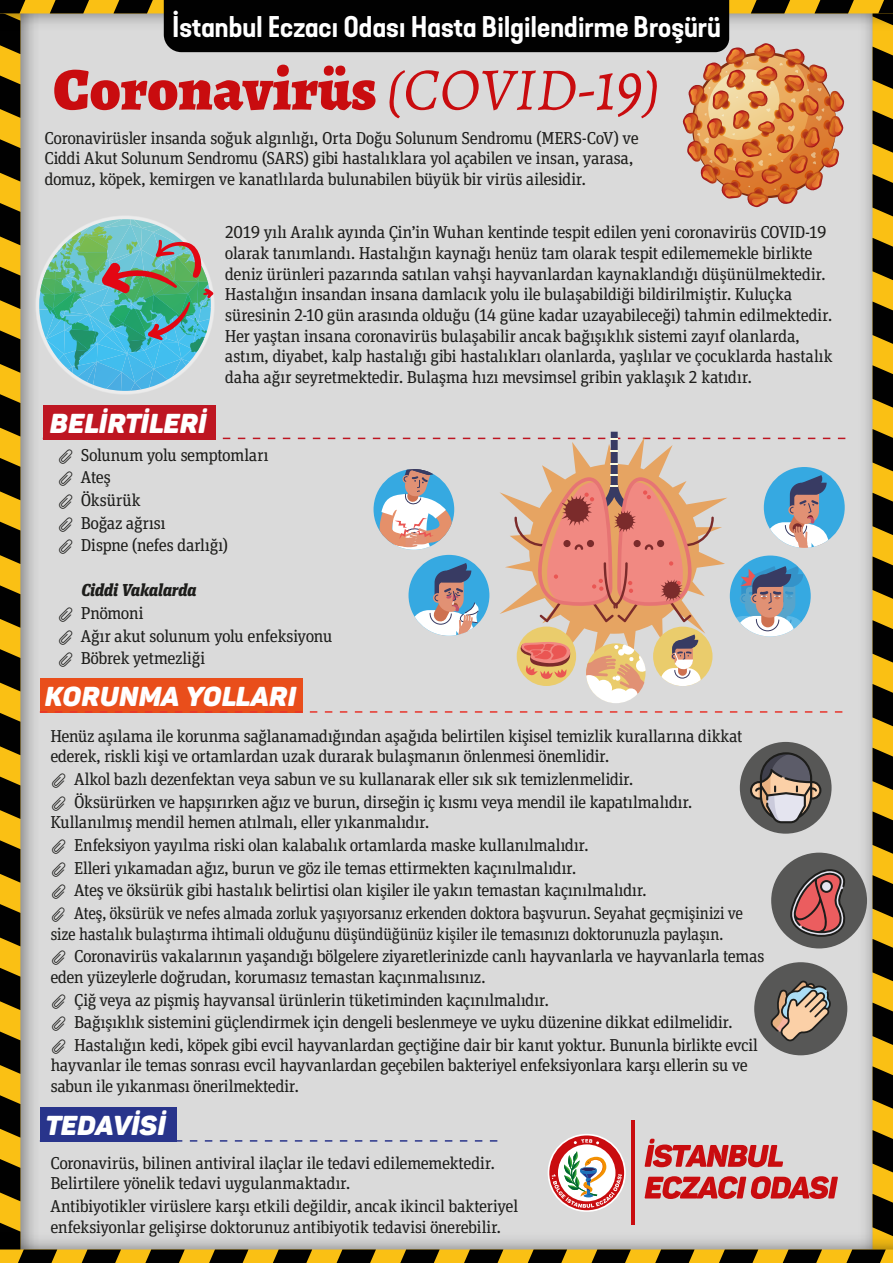
<style>
.page{position:relative;width:893px;height:1263px;background:#dadada}
.page>*{position:absolute;margin:0;border:0;box-sizing:border-box;transform-origin:0 0}
.t1{font:900 60.45px "Alegreya";color:#c90c0f}
.t2{font:600 expanded 27.9px "Kapra Neue";color:#fff}
.t3{font:27px "Panton Blackitalic Caps";letter-spacing:.015em;color:#fff}
.t4{font:27px "Panton Blackitalic Caps";letter-spacing:-.005em;color:#fff}
.t5{font:17.25px/22.6px "FF Unit Slab Pro";letter-spacing:-.03em;color:#1d1d1b}
.t6{font:17.25px/22.6px "FF Unit Slab Pro";letter-spacing:-.03em;color:#1d1d1b;scale:.95 1}
.s1{font-weight:400;font-style:italic}
.s2{font-weight:400;font-style:italic;font-size:71.85px}
.s3{font-family:"Panton Icons A Fill";font-weight:700}
.s4{font-weight:900;font-style:italic}
</style>
<div class="page">
<div style="left:872px;top:0;width:21px;height:1263px;background:#fac014"></div>
<svg style="left:872px;top:302px;width:21px;height:42px"></svg>
<svg style="left:872px;top:365px;width:21px;height:43px"></svg>
<svg style="left:872px;top:429px;width:21px;height:42px"></svg>
<svg style="left:872px;top:556px;width:21px;height:43px"></svg>
<svg style="left:872px;top:620px;width:21px;height:42px"></svg>
<svg style="left:872px;top:493px;width:21px;height:42px"></svg>
<svg style="left:872px;top:47px;width:21px;height:42px"></svg>
<svg style="left:872px;top:110px;width:21px;height:43px"></svg>
<svg style="left:872px;top:174px;width:21px;height:42px"></svg>
<svg style="left:872px;top:238px;width:21px;height:42px"></svg>
<svg style="left:872px;top:1066px;width:21px;height:43px"></svg>
<svg style="left:872px;top:1130px;width:21px;height:42px"></svg>
<svg style="left:872px;top:1194px;width:21px;height:33px"></svg>
<svg style="left:872px;top:875px;width:21px;height:42px"></svg>
<svg style="left:872px;top:811px;width:21px;height:43px"></svg>
<svg style="left:872px;top:1003px;width:21px;height:42px"></svg>
<svg style="left:872px;top:748px;width:21px;height:42px"></svg>
<svg style="left:872px;top:939px;width:21px;height:42px"></svg>
<svg style="left:872px;top:684px;width:21px;height:42px"></svg>
<img style="left:20px;top:36px;width:23px;height:1187px">
<div style="left:0;top:0;width:20px;height:1263px;background:#fac014"></div>
<svg style="left:0;top:330px;width:20px;height:43px"></svg>
<svg style="left:0;top:394px;width:20px;height:42px"></svg>
<svg style="left:0;top:458px;width:20px;height:42px"></svg>
<svg style="left:0;top:585px;width:20px;height:43px"></svg>
<svg style="left:0;top:649px;width:20px;height:42px"></svg>
<svg style="left:0;top:522px;width:20px;height:42px"></svg>
<svg style="left:0;top:76px;width:20px;height:42px"></svg>
<svg style="left:0;top:139px;width:20px;height:43px"></svg>
<svg style="left:0;top:203px;width:20px;height:42px"></svg>
<svg style="left:0;top:267px;width:20px;height:42px"></svg>
<svg style="left:0;top:1095px;width:20px;height:42px"></svg>
<svg style="left:0;top:1159px;width:20px;height:42px"></svg>
<svg style="left:0;top:904px;width:20px;height:42px"></svg>
<svg style="left:0;top:840px;width:20px;height:43px"></svg>
<svg style="left:0;top:1031px;width:20px;height:43px"></svg>
<svg style="left:0;top:777px;width:20px;height:42px"></svg>
<svg style="left:0;top:968px;width:20px;height:42px"></svg>
<svg style="left:0;top:713px;width:20px;height:42px"></svg>
<img style="left:57px;top:1227px;width:836px;height:22px">
<div style="left:0;top:1249px;width:893px;height:14px;background:#fac014"></div>
<svg style="left:719px;top:1249px;width:39px;height:14px"></svg>
<svg style="left:655px;top:1249px;width:40px;height:14px"></svg>
<svg style="left:591px;top:1249px;width:40px;height:14px"></svg>
<svg style="left:464px;top:1249px;width:39px;height:14px"></svg>
<svg style="left:400px;top:1249px;width:40px;height:14px"></svg>
<svg style="left:528px;top:1249px;width:39px;height:14px"></svg>
<svg style="left:846px;top:1249px;width:47px;height:14px"></svg>
<svg style="left:783px;top:1249px;width:39px;height:14px"></svg>
<svg style="left:145px;top:1249px;width:40px;height:14px"></svg>
<svg style="left:209px;top:1249px;width:39px;height:14px"></svg>
<svg style="left:0;top:1223px;width:57px;height:40px"></svg>
<svg style="left:273px;top:1249px;width:39px;height:14px"></svg>
<svg style="left:82px;top:1249px;width:39px;height:14px"></svg>
<svg style="left:337px;top:1249px;width:39px;height:14px"></svg>
<img style="left:25px;top:13px;width:868px;height:23px">
<div style="left:0;top:0;width:893px;height:13px;background:#fac014"></div>
<svg style="left:872px;top:0;width:21px;height:25px"></svg>
<svg style="left:113px;top:0;width:40px;height:13px"></svg>
<svg style="left:0;top:0;width:25px;height:54px"></svg>
<svg style="left:50px;top:0;width:39px;height:13px"></svg>
<hr style="left:631px;top:1120px;width:3px;height:104px;background:#c90c0f">
<svg style="left:645px;top:1139px;width:138px;height:28px"></svg>
<svg style="left:644px;top:1176px;width:194px;height:23px"></svg>
<svg style="left:549px;top:1135px;width:75px;height:75px"></svg>
<svg style="left:164px;top:0;width:690px;height:208px"></svg>
<div style="left:771px;top:853px;width:96px;height:95px;background:#575756;border-radius:50%"></div>
<svg style="left:790px;top:869px;width:55px;height:68px"></svg>
<div style="left:740px;top:742px;width:91px;height:92px;background:#575756;border-radius:50%"></div>
<svg style="left:750px;top:752px;width:71px;height:71px"></svg>
<div style="left:754px;top:962px;width:93px;height:93px;background:#575756;border-radius:50%"></div>
<svg style="left:770px;top:981px;width:61px;height:60px"></svg>
<svg style="left:39px;top:219px;width:175px;height:172px"></svg>
<div style="left:43px;top:405px;width:172px;height:34px;background:#be1622"></div>
<svg style="left:43px;top:432px;width:803px;height:271px"></svg>
<div style="left:40px;top:679px;width:263px;height:34px;background:#e94e1b"></div>
<svg style="left:40px;top:711px;width:803px;height:2px"></svg>
<div style="left:40px;top:1107px;width:137px;height:35px;background:#28348b"></div>
<svg style="left:177px;top:1140px;width:321px;height:2px"></svg>
<h2 class="t2" style="left:172px;top:10px;width:550px">İstanbul Eczacı Odası Hasta Bilgilendirme Broşürü</h2>
<h1 class="t1" style="left:53px;top:48px;width:609px">Coronavirüs <span class="s1">(COVID-</span><span class="s2">19</span><span class="s1">)</span></h1>
<p class="t5" style="left:45px;top:127px;width:596px;line-height:20.7px">Coronavirüsler insanda soğuk algınlığı, Orta Doğu Solunum Sendromu (MERS-CoV) ve<br>Ciddi Akut Solunum Sendromu (SARS) gibi hastalıklara yol açabilen ve insan, yarasa, domuz, köpek, kemirgen ve kanatlılarda bulunabilen büyük bir virüs ailesidir.</p>
<p class="t5" style="left:225px;top:221px;width:609px;line-height:20.7px">2019 yılı Aralık ayında Çin’in Wuhan kentinde tespit edilen yeni coronavirüs COVID-19 olarak tanımlandı. Hastalığın kaynağı henüz tam olarak tespit edilememekle birlikte deniz ürünleri pazarında satılan vahşi hayvanlardan kaynaklandığı düşünülmektedir.<br>Hastalığın insandan insana damlacık yolu ile bulaşabildiği bildirilmiştir. Kuluçka süresinin 2-10 gün arasında olduğu (14 güne kadar uzayabileceği) tahmin edilmektedir.<br>Her yaştan insana coronavirüs bulaşabilir ancak bağışıklık sistemi zayıf olanlarda, astım, diyabet, kalp hastalığı gibi hastalıkları olanlarda, yaşlılar ve çocuklarda hastalık daha ağır seyretmektedir. Bulaşma hızı mevsimsel gribin yaklaşık 2 katıdır.</p>
<h3 class="t3" style="left:50px;top:406px;width:158px">BELİRTİLERİ</h3>
<p class="t5" style="left:58px;top:443px;width:213px"><span class="s3">h</span> Solunum yolu semptomları <span class="s3">h</span> Ateş<br><span class="s3">h</span> Öksürük<br><span class="s3">h</span> Boğaz ağrısı<br><span class="s3">h</span> Dispne (nefes darlığı)</p>
<p class="t5" style="left:58px;top:579px;width:276px;text-indent:24px"><span class="s4">Ciddi Vakalarda<br></span><span class="s3">h</span> Pnömoni<br><span class="s3">h</span> Ağır akut solunum yolu enfeksiyonu <span class="s3">h</span> Böbrek yetmezliği</p>
<h3 class="t3" style="left:45px;top:679px;width:253px">KORUNMA YOLLARI</h3>
<p class="t5" style="left:50px;top:725px;width:694px;line-height:20.7px">Henüz aşılama ile korunma sağlanamadığından aşağıda belirtilen kişisel temizlik kurallarına dikkat ederek, riskli kişi ve ortamlardan uzak durarak bulaşmanın önlenmesi önemlidir.</p>
<p class="t5" style="left:50px;top:767px;width:644px"><span class="s3">h</span> Alkol bazlı dezenfektan veya sabun ve su kullanarak eller sık sık temizlenmelidir.<br><span class="s3">h</span> Öksürürken ve hapşırırken ağız ve burun, dirseğin iç kısmı veya mendil ile kapatılmalıdır.</p>
<p class="t5" style="left:50px;top:810px;width:694px">Kullanılmış mendil hemen atılmalı, eller yıkanmalıdır.<br><span class="s3">h</span> Enfeksiyon yayılma riski olan kalabalık ortamlarda maske kullanılmalıdır.<br><span class="s3">h</span> Elleri yıkamadan ağız, burun ve göz ile temas ettirmekten kaçınılmalıdır.<br><span class="s3">h</span> Ateş ve öksürük gibi hastalık belirtisi olan kişiler ile yakın temastan kaçınılmalıdır.<br><span class="s3">h</span> Ateş, öksürük ve nefes almada zorluk yaşıyorsanız erkenden doktora başvurun. Seyahat geçmişinizi ve</p>
<p class="t6" style="left:50px;top:922px;width:753px">size hastalık bulaştırma ihtimali olduğunu düşündüğünüz kişiler ile temasınızı doktorunuzla paylaşın.<br><span class="s3">h</span> Coronavirüs vakalarının yaşandığı bölgelere ziyaretlerinizde canlı hayvanlarla ve hayvanlarla temas</p>
<p class="t5" style="left:50px;top:965px;width:709px">eden yüzeylerle doğrudan, korumasız temastan kaçınmalısınız.<br><span class="s3">h</span> Çiğ veya az pişmiş hayvansal ürünlerin tüketiminden kaçınılmalıdır.<br><span class="s3">h</span> Bağışıklık sistemini güçlendirmek için dengeli beslenmeye ve uyku düzenine dikkat edilmelidir.<br><span class="s3">h</span> Hastalığın kedi, köpek gibi evcil hayvanlardan geçtiğine dair bir kanıt yoktur. Bununla birlikte evcil</p>
<p class="t5" style="left:50px;top:1054px;width:699px;line-height:20.7px">hayvanlar ile temas sonrası evcil hayvanlardan geçebilen bakteriyel enfeksiyonlara karşı ellerin su ve sabun ile yıkanması önerilmektedir.</p>
<h3 class="t4" style="left:45px;top:1108px;width:122px">TEDAVİSİ</h3>
<p class="t5" style="left:50px;top:1152px;width:446px;line-height:20.7px">Coronavirüs, bilinen antiviral ilaçlar ile tedavi edilememektedir.<br>Belirtilere yönelik tedavi uygulanmaktadır.</p>
<p class="t5" style="left:50px;top:1195px;width:469px;line-height:20.7px">Antibiyotikler virüslere karşı etkili değildir, ancak ikincil bakteriyel enfeksiyonlar gelişirse doktorunuz antibiyotik tedavisi önerebilir.</p>
</div>
